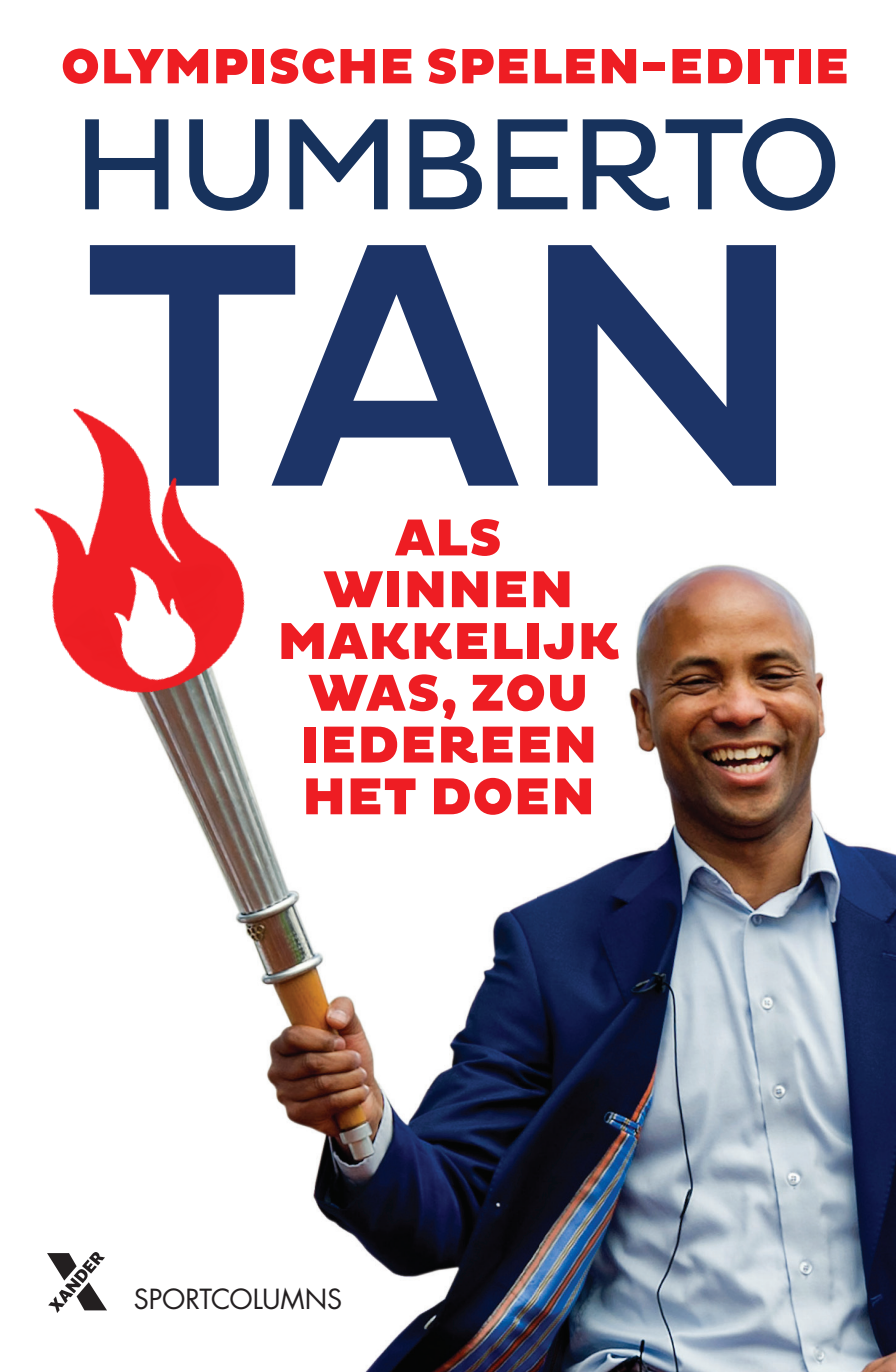
<style>
.page{position:relative;width:896px;height:1372px;background:#fff}
.page>*{position:absolute;margin:0;border:0;box-sizing:border-box;transform-origin:0 0}
.t1{font:500 353.7px "Pluto";color:#1d3467}
.t2{font:132.3px "Pluto";letter-spacing:-.05em;color:#17325c}
.t3{font:900 52.88px/51.8px "Pluto";letter-spacing:-.01em;color:#ee1d23;text-align:center}
.t4{font:900 50.4px "Pluto";letter-spacing:-.01em;color:#ee1d23}
.t5{font:27px "Futura Std";letter-spacing:-.01em;color:#231f20}
</style>
<div class="page">
<img style="left:47px;top:751px;width:489px;height:621px">
<img style="left:536px;top:564px;width:359px;height:808px">
<img style="left:48px;top:1252px;width:58px;height:61px">
<img style="left:34px;top:408px;width:211px;height:343px">
<p class="t4" style="left:60px;top:37px;width:790px">OLYMPISCHE SPELEN-EDITIE</p>
<h2 class="t2" style="left:71px;top:89px;width:773px">HUMBERTO</h2>
<h1 class="t1" style="left:80px;top:165px;width:732px">TAN</h1>
<p class="t3" style="left:277px;top:514px;width:344px">ALS<br>WINNEN<br>MAKKELIJK<br>WAS, ZOU<br>IEDEREEN<br>HET DOEN</p>
<p class="t5" style="left:134px;top:1282px;width:209px">SPORTCOLUMNS</p>
</div>
